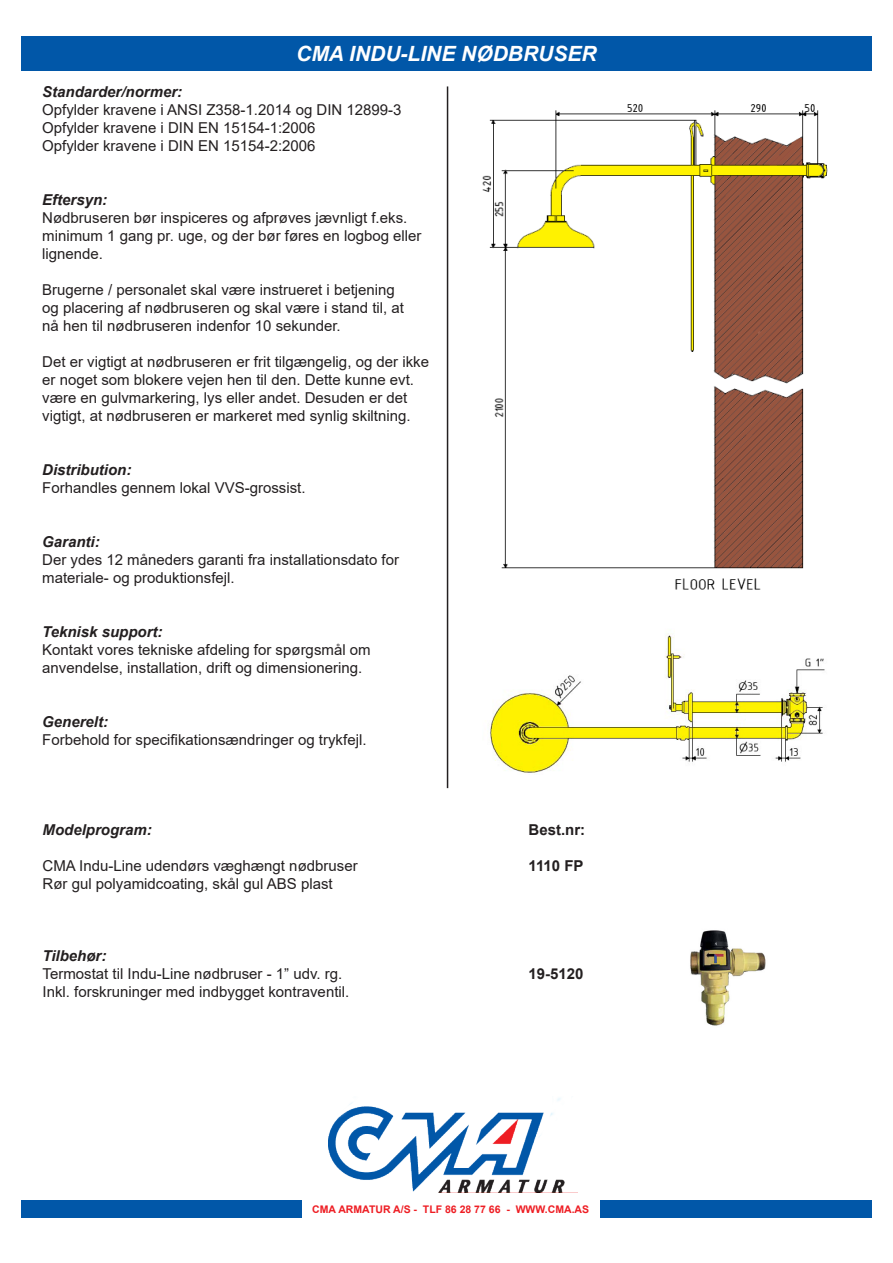
<style>
.page{position:relative;width:893px;height:1263px;background:#fff}
.page>*{position:absolute;margin:0;border:0;box-sizing:border-box;transform-origin:0 0}
.t1{font:italic 700 21px "Arial";color:#fff}
.t2{font:15px/18px "Arial";color:#231f20}
.t3{font:italic 700 15px "Arial";color:#231f20}
.t4{font:700 15px "Arial";color:#231f20}
.t5{font:700 10.5px "Arial";color:#ee1d23}
</style>
<div class="page">
<div style="left:21px;top:37px;width:851px;height:34px;background:#0157a8"></div>
<div style="left:21px;top:1201px;width:850px;height:17px;background:#0157a8"></div>
<div style="left:302px;top:1198px;width:298px;height:22px;background:#fff"></div>
<hr style="left:447px;top:86px;width:1px;height:702px;background:#231f20">
<img style="left:329px;top:1098px;width:236px;height:94px">
<img style="left:482px;top:104px;width:346px;height:486px">
<img style="left:490px;top:633px;width:335px;height:140px">
<img style="left:690px;top:930px;width:76px;height:96px">
<p class="t1" style="left:296px;top:40px;width:302px">CMA INDU-LINE NØDBRUSER</p>
<p class="t3" style="left:42px;top:82px;width:142px">Standarder/normer:</p>
<p class="t2" style="left:42px;top:101px;width:361px">Opfylder kravene i ANSI Z358-1.2014 og DIN 12899-3</p>
<p class="t2" style="left:42px;top:119px;width:275px">Opfylder kravene i DIN EN 15154-1:2006</p>
<p class="t2" style="left:42px;top:137px;width:275px">Opfylder kravene i DIN EN 15154-2:2006</p>
<p class="t3" style="left:42px;top:190px;width:67px">Eftersyn:</p>
<p class="t2" style="left:42px;top:209px;width:367px">Nødbruseren bør inspiceres og afprøves jævnligt f.eks.</p>
<p class="t2" style="left:42px;top:227px;width:381px">minimum 1 gang pr. uge, og der bør føres en logbog eller lignende.</p>
<p class="t2" style="left:42px;top:281px;width:354px">Brugerne / personalet skal være instrueret i betjening</p>
<p class="t2" style="left:42px;top:299px;width:363px">og placering af nødbruseren og skal være i stand til, at</p>
<p class="t2" style="left:42px;top:317px;width:300px">nå hen til nødbruseren indenfor 10 sekunder.</p>
<p class="t2" style="left:42px;top:353px;width:388px">Det er vigtigt at nødbruseren er frit tilgængelig, og der ikke er noget som blokere vejen hen til den. Dette kunne evt. være en gulvmarkering, lys eller andet. Desuden er det vigtigt, at nødbruseren er markeret med synlig skiltning.</p>
<p class="t3" style="left:42px;top:460px;width:91px">Distribution:</p>
<p class="t2" style="left:42px;top:479px;width:265px">Forhandles gennem lokal VVS-grossist.</p>
<p class="t3" style="left:42px;top:532px;width:59px">Garanti:</p>
<p class="t2" style="left:42px;top:551px;width:358px">Der ydes 12 måneders garanti fra installationsdato for</p>
<p class="t2" style="left:42px;top:569px;width:194px">materiale- og produktionsfejl.</p>
<p class="t3" style="left:42px;top:622px;width:122px">Teknisk support:</p>
<p class="t2" style="left:42px;top:641px;width:330px">Kontakt vores tekniske afdeling for spørgsmål om</p>
<p class="t2" style="left:42px;top:659px;width:322px">anvendelse, installation, drift og dimensionering.</p>
<p class="t3" style="left:42px;top:712px;width:67px">Generelt:</p>
<p class="t2" style="left:42px;top:731px;width:326px">Forbehold for specifikationsændringer og trykfejl.</p>
<p class="t3" style="left:43px;top:820px;width:111px">Modelprogram:</p>
<p class="t4" style="left:529px;top:819px;width:58px">Best.nr:</p>
<p class="t2" style="left:43px;top:857px;width:317px">CMA Indu-Line udendørs væghængt nødbruser</p>
<p class="t4" style="left:529px;top:855px;width:57px">1110 FP</p>
<p class="t2" style="left:43px;top:875px;width:292px">Rør gul polyamidcoating, skål gul ABS plast</p>
<p class="t3" style="left:43px;top:946px;width:65px">Tilbehør:</p>
<p class="t2" style="left:43px;top:965px;width:301px">Termostat til Indu-Line nødbruser - 1” udv. rg.</p>
<p class="t4" style="left:529px;top:963px;width:57px">19-5120</p>
<p class="t2" style="left:43px;top:983px;width:308px">Inkl. forskruninger med indbygget kontraventil.</p>
<p class="t5" style="left:312px;top:1202px;width:278px">CMA ARMATUR A/S - TLF 86 28 77 66 - WWW.CMA.AS</p>
</div>
